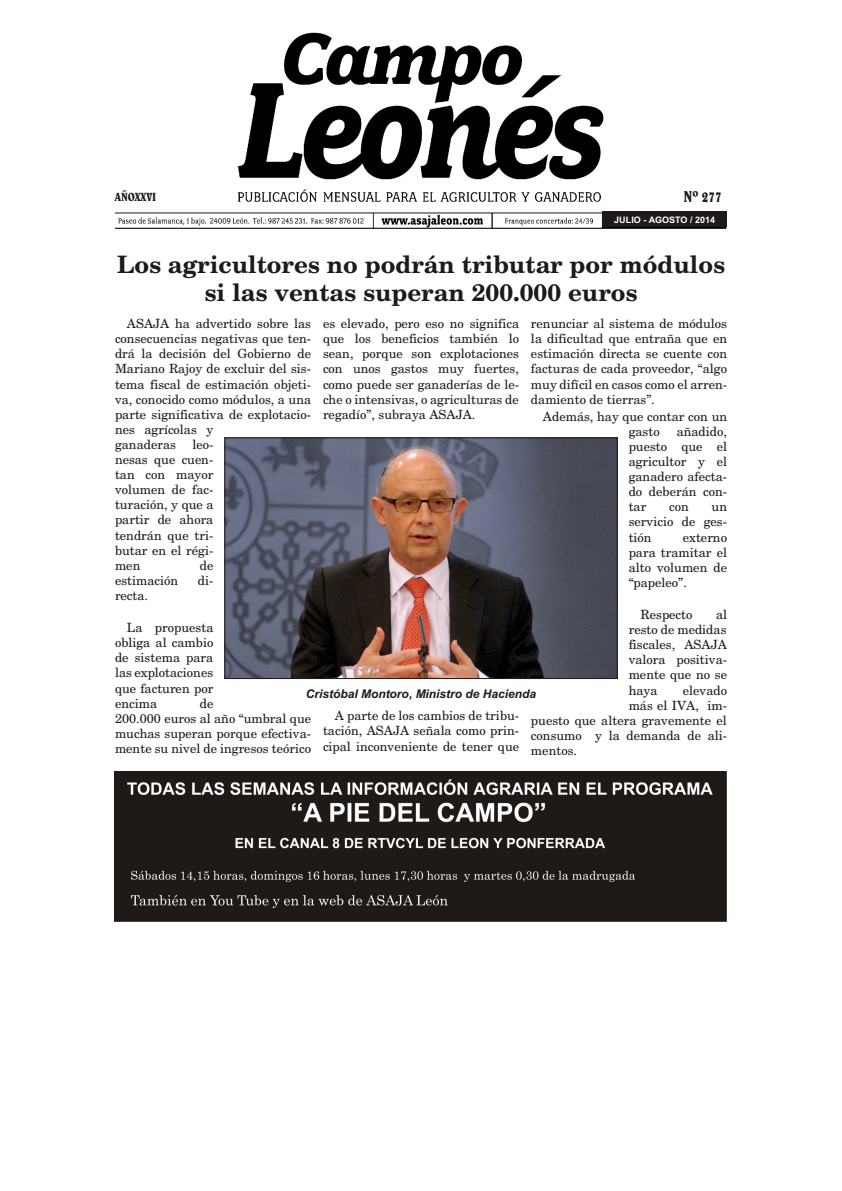
<style>
.page{position:relative;width:842px;height:1191px;background:#fff}
.page>*{position:absolute;margin:0;border:0;box-sizing:border-box;transform-origin:0 0}
.t1{font:700 24px/28.4px "New Century Schoolbook";color:#1f1a17;text-align:center}
.t2{font:16px "Belwe Cn BT";color:#1f1a17}
.t3{font:12.7px/15.1px "New Century Schoolbook";color:#1f1a17;text-align:justify}
.t4{font:italic 700 12px "Arial";color:#1f1a17}
.t5{font:12px "Belwe Cn BT";color:#1f1a17}
.t6{font:700 9px "Arial";color:#fff}
</style>
<div class="page">
<img style="left:114px;top:32px;width:613px;height:197px">
<div style="left:678px;top:188px;width:49px;height:16px;background:#fff"></div>
<div style="left:602px;top:212px;width:125px;height:15px;background:#1f1a17"></div>
<div style="left:115px;top:186px;width:57px;height:18px;background:#fff"></div>
<img style="left:227px;top:440px;width:388px;height:237px">
<div style="left:225px;top:438px;width:392px;height:241px;border:1px solid #1f1a17"></div>
<img style="left:115px;top:772px;width:612px;height:150px">
<p class="t5" style="left:115px;top:192px;width:43px">AÑOXXVI</p>
<p class="t2" style="left:684px;top:190px;width:40px">Nº 277</p>
<p class="t6" style="left:614px;top:217px;width:102px">JULIO - AGOSTO / 2014</p>
<h1 class="t1" style="left:117px;top:252px;width:609px">Los agricultores no podrán tributar por módulos si las ventas superan 200.000 euros</h1>
<p class="t3" style="left:115px;top:317px;width:198px;text-align:left;text-indent:12px">ASAJA ha ad ver ti do so bre las con se cuen cias ne ga ti vas que ten - drá la de ci sión del Go bier no de<br>Ma ria no Ra joy de ex cluir del sis - te ma fis cal de es ti ma ción ob je ti - va, co no ci do como mó du los, a una par te sig ni fi ca ti va de ex plo ta cio - nes agrí co las y<br>ga na de ras</p>
<p class="t3" style="left:323px;top:317px;width:198px">es ele va do, pero eso no sig ni fi ca que los be ne fi cios tam bién lo sean, por que son ex plo ta cio nes con unos gas tos muy fuer tes, como pue de ser ga na de rías de le - che o in ten si vas, o agri cul tu ras de re ga dío”, sub ra ya ASAJA.</p>
<p class="t3" style="left:531px;top:317px;width:198px">re nun ciar al sis te ma de mó du los la di fi cul tad que en tra ña que en es ti ma ción di rec ta se cuen te con fac tu ras de cada pro vee dor, “algo muy di fí cil en ca sos como el arren - da mien to de tie rras”.</p>
<p class="t3" style="left:629px;top:410px;width:100px;text-indent:-86px">Ade más, hay que con tar con un gas to</p>
<p class="t3" style="left:629px;top:425px;width:100px;text-indent:48px">aña di do, pues to que el agri cul tor y el ga na de ro afec ta - do de be rán con - tar</p>
<p class="t3" style="left:115px;top:438px;width:100px;text-indent:77px">leo - ne sas que cuen - tan con ma yor vo lu men de fac - tu ra ción, y que a par tir de aho ra ten drán que tri - bu tar en el ré gi - men</p>
<p class="t3" style="left:629px;top:500px;width:100px;text-indent:83px">un ser vi cio de ges - tión</p>
<p class="t3" style="left:669px;top:500px;width:21px">con</p>
<p class="t3" style="left:629px;top:531px;width:100px;text-indent:54px">ex ter no para tra mi tar el alto vo lu men de “pa pe leo”.</p>
<p class="t3" style="left:641px;top:608px;width:53px">Res pec to</p>
<p class="t3" style="left:200px;top:559px;width:15px">de</p>
<p class="t3" style="left:115px;top:574px;width:65px">es ti ma ción</p>
<p class="t3" style="left:198px;top:574px;width:17px">di -</p>
<p class="t3" style="left:115px;top:589px;width:35px">rec ta.</p>
<p class="t3" style="left:115px;top:621px;width:100px;text-indent:12px">La pro pues ta obli ga al cam bio de sis te ma para las ex plo ta cio nes que fac tu ren por en ci ma</p>
<p class="t3" style="left:629px;top:608px;width:100px;text-indent:87px">al res to de me di das fis ca les, ASAJA va lo ra po si ti va - men te que no se haya</p>
<p class="t3" style="left:683px;top:684px;width:46px">ele va do</p>
<p class="t3" style="left:629px;top:699px;width:100px">más el IVA, im-</p>
<p class="t3" style="left:531px;top:714px;width:197px">pues to que al te ra gra ve men te el</p>
<p class="t3" style="left:531px;top:729px;width:198px">con su mo y la de man da de ali -</p>
<p class="t3" style="left:531px;top:744px;width:48px">men tos.</p>
<p class="t4" style="left:306px;top:689px;width:232px">Cris tó bal Mon to ro, Mi nis tro de Ha cien da</p>
<p class="t3" style="left:115px;top:697px;width:198px;text-align:left;text-indent:85px">de<br>200.000 eu ros al año “um bral que mu chas su pe ran por que efec ti va - men te su ni vel de in gre sos teó ri co</p>
<p class="t3" style="left:323px;top:709px;width:198px;text-indent:12px">A par te de los cam bios de tri bu - ta ción, ASAJA se ña la como prin - ci pal in con ve nien te de te ner que</p>
</div>
